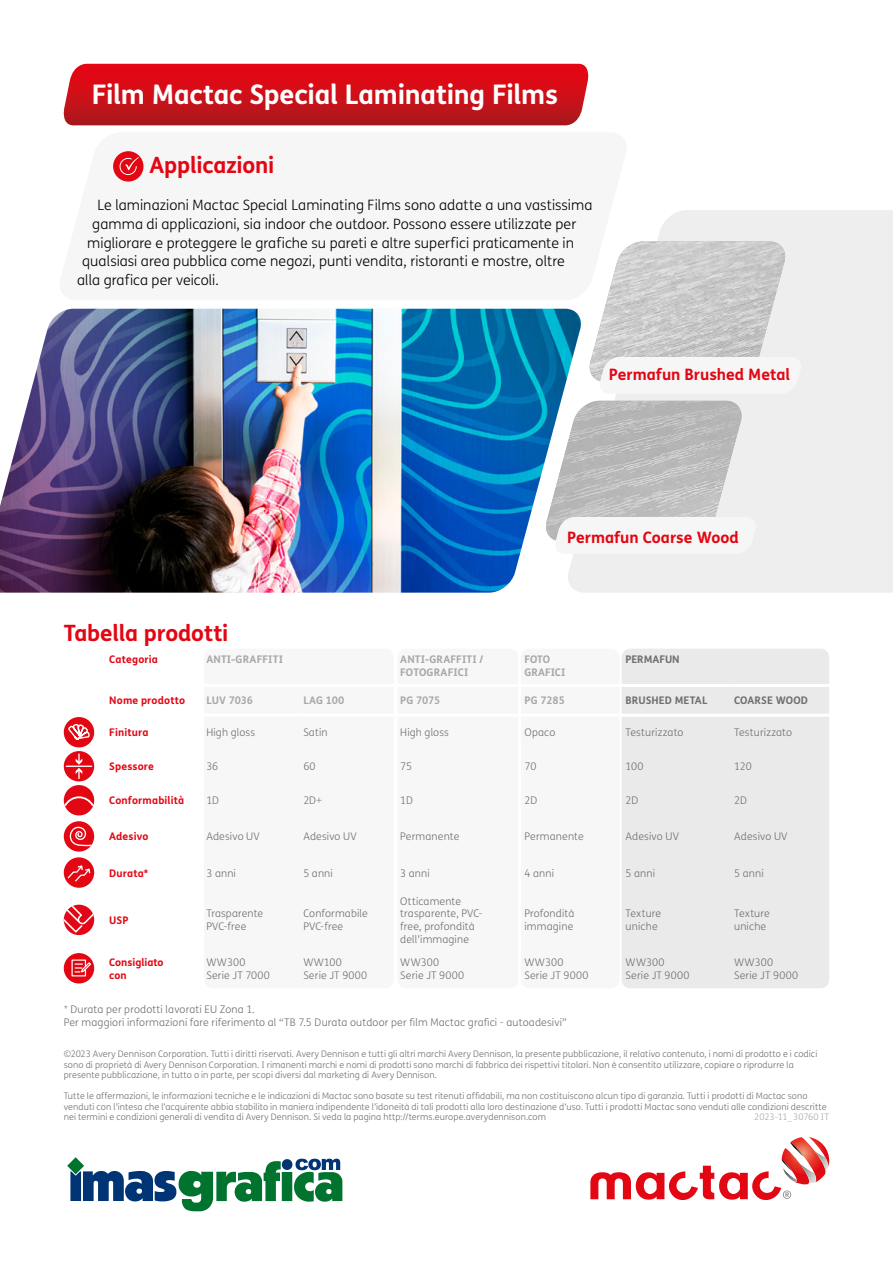
<style>
.page{position:relative;width:893px;height:1263px;background:#fff}
.page>*{position:absolute;margin:0;border:0;box-sizing:border-box;transform-origin:0 0}
.t1{font:700 27px "FS Me";letter-spacing:-.01em;color:#fff}
.t2{font:700 22.5px "FS Me";letter-spacing:-.01em;color:#e30613}
.t3{font:700 15.75px "FS Me";color:#e30613}
.t4{font:300 14.25px "FS Me";letter-spacing:.005em;color:#000}
.t5{font:300 10.5px/12.8px "FS Me";letter-spacing:.015em;color:#706f6f}
.t6{font:700 10.5px/12.8px "FS Me";letter-spacing:.015em;color:#e30613}
.t7{font:700 10.5px/12.8px "FS Me";letter-spacing:.01em;color:#a8a8a7}
.t8{font:700 10.5px "FS Me";color:#706f6f}
.t9{font:300 9px/10.5px "FS Me";letter-spacing:.01em;color:#706f6f}
.t10{font:300 9px "FS Me";letter-spacing:-.005em;color:#a8a8a7}
</style>
<div class="page">
<div style="left:204px;top:649px;width:190px;height:339px;background:#f7f7f7;border-radius:9px"></div>
<div style="left:521px;top:649px;width:99px;height:339px;background:#f7f7f7;border-radius:9px"></div>
<div style="left:622px;top:649px;width:207px;height:339px;background:#eaeaea;border-radius:9px"></div>
<div style="left:398px;top:649px;width:120px;height:339px;background:#f7f7f7;border-radius:9px"></div>
<svg style="left:63px;top:64px;width:526px;height:61px;background:#cc131c"></svg>
<div style="left:113px;top:151px;width:30px;height:31px;background:#e30613;border-radius:50%"></div>
<svg style="left:120px;top:157px;width:19px;height:18px"></svg>
<div style="left:563px;top:210px;width:330px;height:383px;background:#eee"></div>
<img style="left:0;top:309px;width:583px;height:284px">
<hr style="left:200px;top:684px;width:97px;height:3px;background:#fff">
<hr style="left:297px;top:684px;width:97px;height:3px;background:#fff">
<hr style="left:394px;top:684px;width:124px;height:3px;background:#fff">
<hr style="left:518px;top:684px;width:101px;height:3px;background:#fff">
<hr style="left:619px;top:684px;width:109px;height:3px;background:#fff">
<hr style="left:728px;top:684px;width:101px;height:3px;background:#fff">
<hr style="left:200px;top:714px;width:97px;height:3px;background:#fff">
<hr style="left:297px;top:714px;width:97px;height:3px;background:#fff">
<hr style="left:394px;top:714px;width:124px;height:3px;background:#fff">
<hr style="left:518px;top:714px;width:101px;height:3px;background:#fff">
<hr style="left:619px;top:714px;width:109px;height:3px;background:#fff">
<hr style="left:728px;top:714px;width:101px;height:3px;background:#fff">
<div style="left:64px;top:717px;width:30px;height:30px;background:#e20713;border-radius:50%"></div>
<svg style="left:67px;top:724px;width:23px;height:20px"></svg>
<svg style="left:64px;top:751px;width:30px;height:30px"></svg>
<svg style="left:66px;top:754px;width:26px;height:24px"></svg>
<div style="left:64px;top:785px;width:30px;height:30px;background:#e20713;border-radius:50%"></div>
<svg style="left:64px;top:796px;width:30px;height:10px"></svg>
<div style="left:64px;top:821px;width:30px;height:31px;background:#e20713;border-radius:50%"></div>
<svg style="left:67px;top:824px;width:25px;height:23px"></svg>
<div style="left:64px;top:857px;width:30px;height:31px;background:#e20713;border-radius:50%"></div>
<svg style="left:68px;top:865px;width:22px;height:16px"></svg>
<div style="left:64px;top:905px;width:30px;height:30px;background:#e20717;border-radius:50%"></div>
<svg style="left:64px;top:905px;width:29px;height:28px"></svg>
<div style="left:64px;top:953px;width:30px;height:30px;background:#e20713;border-radius:50%"></div>
<svg style="left:71px;top:959px;width:21px;height:18px"></svg>
<svg style="left:585px;top:241px;width:219px;height:153px"></svg>
<svg style="left:541px;top:401px;width:218px;height:153px"></svg>
<svg style="left:590px;top:1137px;width:239px;height:63px"></svg>
<img style="left:67px;top:1157px;width:276px;height:55px">
<h1 class="t1" style="left:92px;top:73px;width:468px">Film Mactac Special Laminating Films</h1>
<h2 class="t2" style="left:150px;top:147px;width:126px">Applicazioni</h2>
<h3 class="t4" style="left:97px;top:195px;width:497px">Le laminazioni Mactac Special Laminating Films sono adatte a una vastissima</h3>
<h3 class="t4" style="left:92px;top:214px;width:485px">gamma di applicazioni, sia indoor che outdoor. Possono essere utilizzate per</h3>
<h3 class="t4" style="left:87px;top:233px;width:488px">migliorare e proteggere le grafiche su pareti e altre superfici praticamente in</h3>
<h3 class="t4" style="left:82px;top:252px;width:484px">qualsiasi area pubblica come negozi, punti vendita, ristoranti e mostre, oltre</h3>
<h3 class="t4" style="left:77px;top:270px;width:143px">alla grafica per veicoli.</h3>
<h3 class="t3" style="left:609px;top:362px;width:183px">Permafun Brushed Metal</h3>
<h2 class="t2" style="left:64px;top:616px;width:166px">Tabella prodotti</h2>
<h3 class="t3" style="left:567px;top:525px;width:173px">Permafun Coarse Wood</h3>
<p class="t6" style="left:109px;top:652px;width:50px">Categoria</p>
<p class="t7" style="left:206px;top:652px;width:78px">ANTI-GRAFFITI</p>
<p class="t7" style="left:400px;top:652px;width:85px">ANTI-GRAFFITI /<br>FOTOGRAFICI</p>
<p class="t7" style="left:524px;top:652px;width:42px">FOTO<br>GRAFICI</p>
<p class="t8" style="left:626px;top:651px;width:56px">PERMAFUN</p>
<p class="t6" style="left:109px;top:694px;width:78px">Nome prodotto</p>
<p class="t7" style="left:206px;top:694px;width:48px">LUV 7036</p>
<p class="t7" style="left:303px;top:694px;width:42px">LAG 100</p>
<p class="t7" style="left:400px;top:694px;width:42px">PG 7075</p>
<p class="t7" style="left:524px;top:694px;width:42px">PG 7285</p>
<p class="t8" style="left:626px;top:692px;width:83px">BRUSHED METAL</p>
<p class="t8" style="left:734px;top:692px;width:75px">COARSE WOOD</p>
<p class="t6" style="left:109px;top:725px;width:41px">Finitura</p>
<p class="t5" style="left:206px;top:726px;width:50px">High gloss</p>
<p class="t5" style="left:303px;top:726px;width:26px">Satin</p>
<p class="t5" style="left:400px;top:726px;width:50px">High gloss</p>
<p class="t5" style="left:524px;top:726px;width:32px">Opaco</p>
<p class="t5" style="left:625px;top:726px;width:59px">Testurizzato</p>
<p class="t5" style="left:734px;top:726px;width:59px">Testurizzato</p>
<p class="t6" style="left:109px;top:759px;width:46px">Spessore</p>
<p class="t5" style="left:206px;top:760px;width:13px">36</p>
<p class="t5" style="left:303px;top:760px;width:14px">60</p>
<p class="t5" style="left:400px;top:760px;width:13px">75</p>
<p class="t5" style="left:524px;top:760px;width:13px">70</p>
<p class="t5" style="left:625px;top:760px;width:19px">100</p>
<p class="t5" style="left:734px;top:760px;width:19px">120</p>
<p class="t6" style="left:109px;top:793px;width:76px">Conformabilità</p>
<p class="t5" style="left:206px;top:794px;width:14px">1D</p>
<p class="t5" style="left:303px;top:794px;width:20px">2D+</p>
<p class="t5" style="left:400px;top:794px;width:14px">1D</p>
<p class="t5" style="left:524px;top:794px;width:14px">2D</p>
<p class="t5" style="left:625px;top:794px;width:14px">2D</p>
<p class="t5" style="left:734px;top:794px;width:14px">2D</p>
<p class="t6" style="left:109px;top:830px;width:41px">Adesivo</p>
<p class="t5" style="left:206px;top:830px;width:55px">Adesivo UV</p>
<p class="t5" style="left:303px;top:830px;width:55px">Adesivo UV</p>
<p class="t5" style="left:400px;top:830px;width:61px">Permanente</p>
<p class="t5" style="left:524px;top:830px;width:61px">Permanente</p>
<p class="t5" style="left:625px;top:830px;width:55px">Adesivo UV</p>
<p class="t5" style="left:734px;top:830px;width:55px">Adesivo UV</p>
<p class="t6" style="left:109px;top:866px;width:40px">Durata*</p>
<p class="t5" style="left:206px;top:866px;width:31px">3 anni</p>
<p class="t5" style="left:303px;top:866px;width:31px">5 anni</p>
<p class="t5" style="left:400px;top:866px;width:31px">3 anni</p>
<p class="t5" style="left:524px;top:866px;width:31px">4 anni</p>
<p class="t5" style="left:625px;top:866px;width:31px">5 anni</p>
<p class="t5" style="left:734px;top:866px;width:31px">5 anni</p>
<p class="t6" style="left:109px;top:913px;width:21px">USP</p>
<p class="t5" style="left:206px;top:907px;width:58px">Trasparente<br>PVC-free</p>
<p class="t5" style="left:303px;top:907px;width:66px">Conformabile<br>PVC-free</p>
<p class="t5" style="left:400px;top:894px;width:84px">Otticamente trasparente, PVC&shy;free, profondità dell’immagine</p>
<p class="t5" style="left:524px;top:907px;width:51px">Profondità immagine</p>
<p class="t5" style="left:625px;top:907px;width:37px">Texture uniche</p>
<p class="t5" style="left:734px;top:907px;width:37px">Texture uniche</p>
<p class="t6" style="left:109px;top:955px;width:56px">Consigliato con</p>
<p class="t5" style="left:206px;top:955px;width:65px">WW300<br>Serie JT 7000</p>
<p class="t5" style="left:303px;top:955px;width:65px">WW100<br>Serie JT 9000</p>
<p class="t5" style="left:400px;top:955px;width:65px">WW300<br>Serie JT 9000</p>
<p class="t5" style="left:524px;top:955px;width:65px">WW300<br>Serie JT 9000</p>
<p class="t5" style="left:625px;top:955px;width:65px">WW300<br>Serie JT 9000</p>
<p class="t5" style="left:734px;top:955px;width:65px">WW300<br>Serie JT 9000</p>
<p class="t5" style="left:64px;top:1003px;width:505px">* Durata per prodotti lavorati EU Zona 1.<br>Per maggiori informazioni fare riferimento al “TB 7.5 Durata outdoor per film Mactac grafici - autoadesivi”</p>
<p class="t9" style="left:64px;top:1049px;width:755px">©2023 Avery Dennison Corporation. Tutti i diritti riservati. Avery Dennison e tutti gli altri marchi Avery Dennison, la presente pubblicazione, il relativo contenuto, i nomi di prodotto e i codici sono di proprietà di Avery Dennison Corporation. I rimanenti marchi e nomi di prodotti sono marchi di fabbrica dei rispettivi titolari. Non è consentito utilizzare, copiare o riprodurre la presente pubblicazione, in tutto o in parte, per scopi diversi dal marketing di Avery Dennison.</p>
<p class="t9" style="left:64px;top:1091px;width:764px">Tutte le affermazioni, le informazioni tecniche e le indicazioni di Mactac sono basate su test ritenuti affidabili, ma non costituiscono alcun tipo di garanzia. Tutti i prodotti di Mactac sono venduti con l’intesa che l’acquirente abbia stabilito in maniera indipendente l’idoneità di tali prodotti alla loro destinazione d’uso. Tutti i prodotti Mactac sono venduti alle condizioni descritte nei termini e condizioni generali di vendita di Avery Dennison. Si veda la pagina http://terms.europe.averydennison.com</p>
<p class="t10" style="left:754px;top:1110px;width:76px">2023-11_30760 IT</p>
</div>
